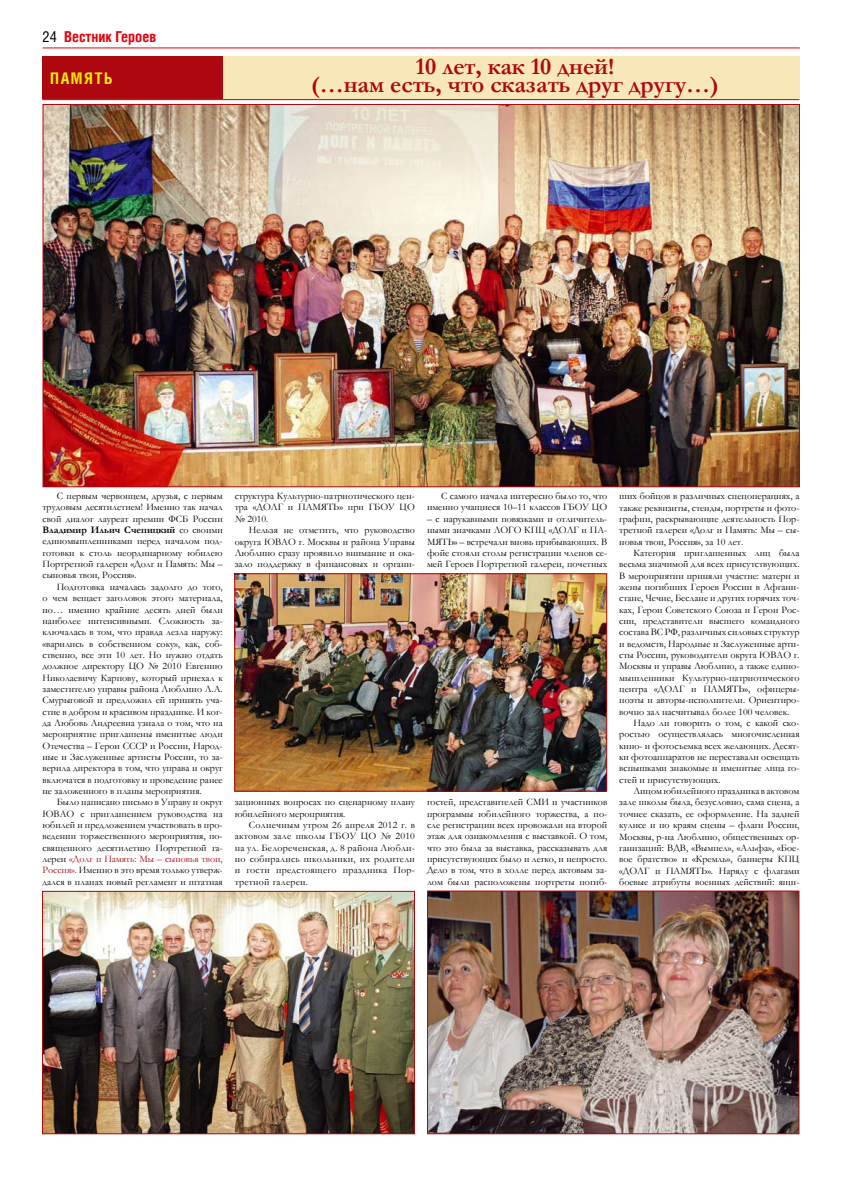
<style>
.page{position:relative;width:842px;height:1191px;background:#fff}
.page>*{position:absolute;margin:0;border:0;box-sizing:border-box;transform-origin:0 0}
.t1{font:700 24px/18px "Garamond";color:#ad070f;text-align:center}
.t2{font:700 16px "Helios Cond";letter-spacing:.1em;color:#ffed00}
.t3{font:700 15px "Helios Cond";color:#e6000c}
.t4{font:10px/11.3px "Garamond";color:#000;text-align:justify}
.s1{font-weight:400;color:#000}
.s2{font-weight:700}
.s3{color:#ad070f}
</style>
<div class="page">
<hr style="left:43px;top:47px;width:757px;height:1px;background:#e6000c">
<div style="left:213px;top:57px;width:586px;height:42px;background:#f8e7b8"></div>
<div style="left:42px;top:57px;width:181px;height:42px;background:#ad070f"></div>
<img style="left:45px;top:106px;width:753px;height:379px">
<img style="left:44px;top:893px;width:369px;height:239px">
<div style="left:42px;top:891px;width:373px;height:243px;border:1px solid #ad070f"></div>
<img style="left:429px;top:892px;width:368px;height:240px">
<div style="left:427px;top:890px;width:372px;height:244px;border:1px solid #ad070f"></div>
<img style="left:236px;top:575px;width:369px;height:214px">
<div style="left:234px;top:573px;width:373px;height:218px;border:1px solid #ad070f"></div>
<hr style="left:42px;top:99px;width:757px;height:1px;background:#ad070f">
<h3 class="t3" style="left:43px;top:27px;width:115px"><span class="s1">24</span> Вестник Героев</h3>
<h2 class="t2" style="left:50px;top:69px;width:64px">ПАМЯТЬ</h2>
<h1 class="t1" style="left:311px;top:57px;width:409px">10 лет, как 10 дней!<br>(…нам есть, что сказать друг другу…)</h1>
<p class="t4" style="left:43px;top:490px;width:182px;text-indent:14px">С первым червонцем, друзья, с первым трудовым десятилетием! Именно так начал свой диалог лауреат премии ФСБ России <span class="s2">Владимир Ильич Счепицкий</span> со своими единомышленниками перед началом под&shy;готовки к столь неординарному юбилею Портретной галереи «Долг и Память: Мы – сыновья твои, Россия».</p>
<p class="t4" style="left:43px;top:581px;width:182px;text-indent:14px">Подготовка началась задолго до того, о чем вещает заголовок этого материала, но… именно крайние десять дней были наиболее интенсивными. Сложность за&shy;ключалась в том, что правда лезла наружу: «варились в собственном соку», как, соб&shy;ственно, все эти 10 лет. Но нужно отдать должное директору ЦО № 2010 Евгению Николаевичу Карпову, который приехал к заместителю управы района Люблино Л.А.<br>Смурыговой и предложил ей принять уча&shy;стие в добром и красивом празднике. И ког&shy;да Любовь Андреевна узнала о том, что на мероприятие приглашены именитые люди Отечества – Герои СССР и России, Народ&shy;ные и Заслуженные артисты России, то за&shy;верила директора в том, что управа и округ включатся в подготовку и проведение ранее не заложенного в планы мероприятия.</p>
<p class="t4" style="left:43px;top:796px;width:182px;text-indent:14px">Было написано письмо в Управу и округ ЮВАО с приглашением руководства на юбилей и предложением участвовать в про&shy;ведении торжественного мероприятия, по&shy;священного десятилетию Портретной га&shy;лереи <span class="s3">«Долг и Память: Мы – сыновья твои, Россия».</span> Именно в это время только утверж&shy;дался в планах новый регламент и штатная</p>
<p class="t4" style="left:235px;top:490px;width:182px">структура Культурно-патриотического цен&shy;тра «ДОЛГ и ПАМЯТЬ» при ГБОУ ЦО № 2010.</p>
<p class="t4" style="left:235px;top:524px;width:182px;text-indent:14px">Нельзя не отметить, что руководство округа ЮВАО г. Москвы и района Управы Люблино сразу проявило внимание и ока&shy;зало поддержку в финансовых и органи-</p>
<p class="t4" style="left:427px;top:490px;width:182px;text-align:right">С самого начала интересно было то, что именно учащиеся 10–11 классов ГБОУ ЦО</p>
<p class="t4" style="left:427px;top:513px;width:182px">– с нарукавными повязками и отличитель&shy;ными значками ЛОГО КПЦ «ДОЛГ и ПА-МЯТЬ» – встречали вновь прибывающих. В фойе стояли столы регистрации членов се&shy;мей Героев Портретной галереи, почетных</p>
<p class="t4" style="left:235px;top:796px;width:182px">зационных вопросах по сценарному плану юбилейного мероприятия.</p>
<p class="t4" style="left:235px;top:819px;width:182px;text-indent:14px">Солнечным утром 26 апреля 2012 г. в актовом зале школы ГБОУ ЦО № 2010 на ул. Белореченская, д. 8 района Любли&shy;но собирались школьники, их родители и гости предстоящего праздника Пор&shy;третной галереи.</p>
<p class="t4" style="left:427px;top:796px;width:182px">гостей, представителей СМИ и участников программы юбилейного торжества, а по&shy;сле регистрации всех провожали на второй этаж для ознакомления с выставкой. О том, что это была за выставка, рассказывать для присутствующих было и легко, и непросто.<br>Дело в том, что в холле перед актовым за&shy;лом были расположены портреты погиб-</p>
<p class="t4" style="left:619px;top:490px;width:182px">ших бойцов в различных спецоперациях, а также реквизиты, стенды, портреты и фото&shy;графии, раскрывающие деятельность Пор&shy;третной галереи «Долг и Память: Мы – сы&shy;новья твои, Россия», за 10 лет.</p>
<p class="t4" style="left:619px;top:547px;width:182px;text-indent:14px">Категория приглашенных лиц была весьма значимой для всех присутствующих.<br>В мероприятии приняли участие: матери и жены погибших Героев России в Афгани&shy;стане, Чечне, Беслане и других горячих точ&shy;ках, Герои Советского Союза и Герои Рос&shy;сии, представители высшего командного состава ВС РФ, различных силовых структур и ведомств, Народные и Заслуженные арти&shy;сты России, руководители округа ЮВАО г.<br>Москвы и управы Люблино, а также едино&shy;мышленники Культурно-патриотического центра «ДОЛГ и ПАМЯТЬ», офицеры&shy;поэты и авторы-исполнители. Ориентиро&shy;вочно зал насчитывал более 100 человек.</p>
<p class="t4" style="left:619px;top:717px;width:182px;text-indent:14px">Надо ли говорить о том, с какой ско&shy;ростью осуществлялась многочисленная кино- и фотосъемка всех желающих. Десят&shy;ки фотоаппаратов не переставали освещать вспышками знакомые и именитые лица го&shy;стей и присутствующих.</p>
<p class="t4" style="left:619px;top:785px;width:182px;text-indent:14px">Лицом юбилейного праздника в актовом зале школы была, безусловно, сама сцена, а точнее сказать, ее оформление. На задней кулисе и по краям сцены – флаги России, Москвы, р-на Люблино, общественных ор&shy;ганизаций: ВДВ, «Вымпел», «Альфа», «Бое&shy;вое братство» и «Кремль», баннеры КПЦ «ДОЛГ и ПАМЯТЬ». Наряду с флагами боевые атрибуты военных действий: ящи-</p>
</div>
